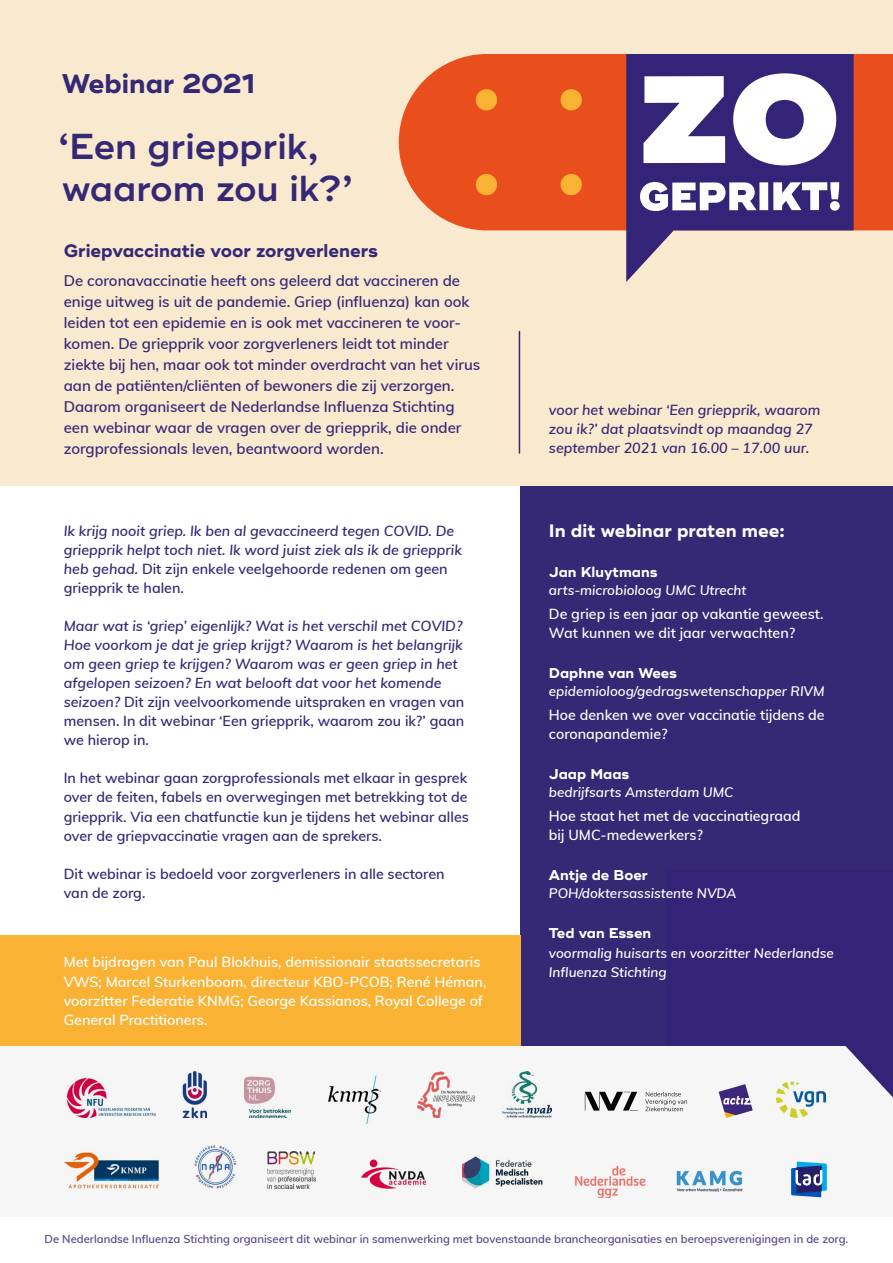
<style>
.page{position:relative;width:893px;height:1263px;background:#fff}
.page>*{position:absolute;margin:0;border:0;box-sizing:border-box;transform-origin:0 0}
.t1{font:600 36px/42px "Ridley Grotesk";color:#352875}
.t2{font:700 27px "Ridley Grotesk";color:#352875}
.t3{font:700 18px "Ridley Grotesk";color:#352875}
.t4{font:700 18px "Ridley Grotesk";color:#fff}
.t5{font:600 15px/21px "Muli";color:#352875}
.t6{font:italic 600 14.25px/19px "Muli";color:#352875}
.t7{font:600 14.25px/19px "Muli";color:#fff}
.t8{font:600 14.25px/19px "Muli";color:#352875;text-align:justify}
.t9{font:700 14.25px "Ridley Grotesk";color:#fff}
.t10{font:italic 600 13.5px/19px "Muli";color:#fff}
.t11{font:600 11.25px "Muli";color:#574588}
.s1{font-style:normal}
</style>
<div class="page">
<div style="left:520px;top:232px;width:373px;height:814px;background:#352875"></div>
<div style="left:0;top:935px;width:520px;height:111px;background:#f9b234"></div>
<div style="left:0;top:1046px;width:893px;height:202px;background:#f6f6f6"></div>
<div style="left:0;top:1217px;width:893px;height:46px;background:#fff"></div>
<div style="left:0;top:0;width:893px;height:486px;background:#f9e9ce"></div>
<svg style="left:399px;top:54px;width:494px;height:176px;background:#ea5929"></svg>
<div style="left:560px;top:174px;width:22px;height:21px;background:#f9b234;border-radius:50%"></div>
<div style="left:476px;top:174px;width:21px;height:21px;background:#f9b234;border-radius:50%"></div>
<div style="left:560px;top:89px;width:22px;height:22px;background:#f9b234;border-radius:50%"></div>
<div style="left:476px;top:89px;width:21px;height:22px;background:#f9b234;border-radius:50%"></div>
<svg style="left:626px;top:54px;width:228px;height:228px;fill:#332477"></svg>
<svg style="left:643px;top:76px;width:82px;height:87px;background:#d0cde0"></svg>
<svg style="left:733px;top:73px;width:103px;height:92px;background:#bcb7d2"></svg>
<svg style="left:640px;top:182px;width:116px;height:29px;background:#b6b0ce"></svg>
<div style="left:759px;top:182px;width:9px;height:28px;background:#fff"></div>
<svg style="left:773px;top:182px;width:67px;height:29px;background:#a9a2c5"></svg>
<hr style="left:519px;top:332px;width:1px;height:121px;background:#352875">
<svg style="left:720px;top:1097px;width:33px;height:21px"></svg>
<svg style="left:585px;top:1092px;width:52px;height:18px"></svg>
<svg style="left:645px;top:1092px;width:42px;height:19px"></svg>
<img style="left:776px;top:1097px;width:51px;height:21px">
<img style="left:575px;top:1165px;width:70px;height:32px">
<img style="left:66px;top:1077px;width:90px;height:41px">
<img style="left:182px;top:1071px;width:25px;height:47px">
<img style="left:244px;top:1076px;width:47px;height:42px">
<img style="left:328px;top:1075px;width:54px;height:49px">
<img style="left:64px;top:1152px;width:95px;height:36px">
<img style="left:195px;top:1145px;width:41px;height:43px">
<img style="left:267px;top:1151px;width:48px;height:37px">
<img style="left:361px;top:1159px;width:65px;height:29px">
<img style="left:462px;top:1156px;width:80px;height:32px">
<svg style="left:791px;top:1161px;width:36px;height:36px"></svg>
<img style="left:676px;top:1171px;width:67px;height:21px">
<img style="left:502px;top:1071px;width:49px;height:47px">
<img style="left:417px;top:1071px;width:58px;height:47px">
<svg style="left:666px;top:1046px;width:227px;height:51px"></svg>
<p class="t2" style="left:62px;top:68px;width:195px">Webinar 2021</p>
<p class="t1" style="left:59px;top:127px;width:296px">‘Een griepprik, waarom zou ik?’</p>
<p class="t3" style="left:64px;top:240px;width:316px">Griepvaccinatie voor zorgverleners</p>
<p class="t5" style="left:64px;top:269px;width:418px">De coronavaccinatie heeft ons geleerd dat vaccineren de enige uitweg is uit de pandemie. Griep (influenza) kan ook leiden tot een epidemie en is ook met vaccineren te voor&shy;komen. De griepprik voor zorgverleners leidt tot minder ziekte bij hen, maar ook tot minder overdracht van het virus aan de patiënten/cliënten of bewoners die zij verzorgen.<br>Daarom organiseert de Nederlandse Influenza Stichting een webinar waar de vragen over de griepprik, die onder zorgprofessionals leven, beantwoord worden.</p>
<p class="t6" style="left:64px;top:520px;width:400px">Ik krijg nooit griep. Ik ben al gevaccineerd tegen COVID. De griepprik helpt toch niet. Ik word juist ziek als ik de griepprik heb gehad. <span class="s1">Dit zijn enkele veelgehoorde redenen om geen griepprik te halen.</span></p>
<p class="t6" style="left:64px;top:616px;width:402px">Maar wat is ‘griep’ eigenlijk? Wat is het verschil met COVID?<br>Hoe voorkom je dat je griep krijgt? Waarom is het belangrijk om geen griep te krijgen? Waarom was er geen griep in het afgelopen seizoen? En wat belooft dat voor het komende seizoen? <span class="s1">Dit zijn veelvoorkomende uitspraken en vragen van mensen. In dit webinar ‘Een griepprik, waarom zou ik?’ gaan we hierop in.</span></p>
<p class="t8" style="left:64px;top:768px;width:407px">In het webinar gaan zorgprofessionals met elkaar in gesprek over de feiten, fabels en overwegingen met betrekking tot de griepprik. Via een chatfunctie kun je tijdens het webinar alles over de griepvaccinatie vragen aan de sprekers.</p>
<p class="t8" style="left:64px;top:863px;width:382px">Dit webinar is bedoeld voor zorgverleners in alle sectoren van de zorg.</p>
<p class="t7" style="left:64px;top:952px;width:424px">Met bijdragen van Paul Blokhuis, demissionair staatssecretaris VWS; Marcel Sturkenboom, directeur KBO-PCOB; René Héman, voorzitter Federatie KNMG; George Kassianos, Royal College of General Practitioners.</p>
<p class="t6" style="left:549px;top:400px;width:273px">voor het webinar ‘Een griepprik, waarom zou ik?’ dat plaatsvindt op maandag 27 september 2021 van 16.00 – 17.00 uur.</p>
<p class="t4" style="left:549px;top:519px;width:237px">In dit webinar praten mee:</p>
<p class="t9" style="left:549px;top:563px;width:110px">Jan Kluytmans</p>
<p class="t10" style="left:549px;top:580px;width:199px">arts-microbioloog UMC Utrecht</p>
<p class="t7" style="left:549px;top:604px;width:276px">De griep is een jaar op vakantie geweest.<br>Wat kunnen we dit jaar verwachten?</p>
<p class="t9" style="left:549px;top:665px;width:130px">Daphne van Wees</p>
<p class="t10" style="left:549px;top:681px;width:277px">epidemioloog/gedragswetenschapper RIVM</p>
<p class="t7" style="left:549px;top:705px;width:277px">Hoe denken we over vaccinatie tijdens de coronapandemie?</p>
<p class="t9" style="left:549px;top:766px;width:82px">Jaap Maas</p>
<p class="t10" style="left:549px;top:782px;width:186px">bedrijfsarts Amsterdam UMC</p>
<p class="t7" style="left:549px;top:806px;width:253px">Hoe staat het met de vaccinatiegraad bij UMC-medewerkers?</p>
<p class="t9" style="left:549px;top:867px;width:100px">Antje de Boer</p>
<p class="t10" style="left:549px;top:883px;width:189px">POH/doktersassistente NVDA</p>
<p class="t9" style="left:549px;top:925px;width:104px">Ted van Essen</p>
<p class="t10" style="left:549px;top:942px;width:287px">voormalig huisarts en voorzitter Nederlandse<br>Influenza Stichting</p>
<p class="t11" style="left:45px;top:1231px;width:805px">De Nederlandse Influenza Stichting organiseert dit webinar in samenwerking met bovenstaande brancheorganisaties en beroepsverenigingen in de zorg.</p>
</div>
